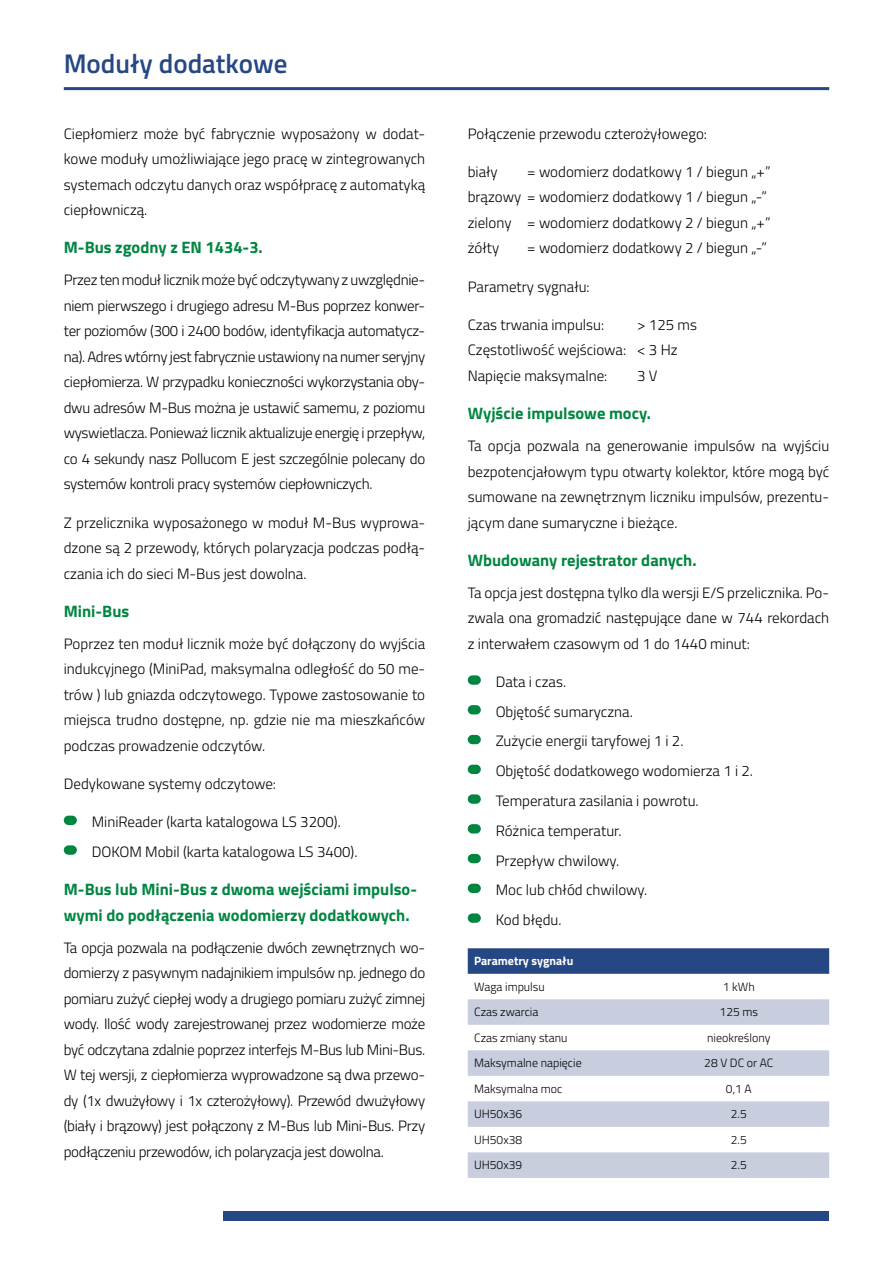
<style>
.page{position:relative;width:893px;height:1263px;background:#fff}
.page>*{position:absolute;margin:0;border:0;box-sizing:border-box;transform-origin:0 0}
.tytuł{font:600 27px "Titillium Web";color:#254783}
.tytuł_bold{font:700 16.5px/25.5px "Titillium Web";color:#008641}
.treść{font:300 15px/25.5px "Titillium Web";color:#000;text-align:justify}
.bullet{font:300 15px "Titillium Web";color:#000}
.TAB_parametr_tytuł{font:300 12px "Titillium Web";color:#000}
.TAB_parametr_tytuł-2{font:700 12px "Titillium Web";color:#fff}
</style>
<div class="page">
<div style="left:223px;top:1211px;width:606px;height:9px;background:#254783"></div>
<div style="left:64px;top:816px;width:13px;height:9px;background:#008641;border-radius:4px"></div>
<div style="left:64px;top:845px;width:13px;height:10px;background:#008641;border-radius:4px"></div>
<hr style="left:64px;top:87px;width:765px;height:3px;background:#254783">
<svg style="left:468px;top:948px;width:361px;height:26px;background:#284a85"></svg>
<svg style="left:468px;top:999px;width:361px;height:179px;fill:#c8cede"></svg>
<div style="left:468px;top:675px;width:13px;height:10px;background:#008641;border-radius:4px"></div>
<div style="left:468px;top:705px;width:13px;height:9px;background:#008641;border-radius:4px"></div>
<div style="left:468px;top:735px;width:13px;height:9px;background:#008641;border-radius:4px"></div>
<div style="left:468px;top:765px;width:13px;height:9px;background:#008641;border-radius:4px"></div>
<div style="left:468px;top:794px;width:13px;height:10px;background:#008641;border-radius:4px"></div>
<div style="left:468px;top:824px;width:13px;height:9px;background:#008641;border-radius:4px"></div>
<div style="left:468px;top:854px;width:13px;height:9px;background:#008641;border-radius:4px"></div>
<div style="left:468px;top:884px;width:13px;height:9px;background:#008641;border-radius:4px"></div>
<div style="left:468px;top:913px;width:13px;height:10px;background:#008641;border-radius:4px"></div>
<p class="tytuł" style="left:64px;top:43px;width:225px">Moduły dodatkowe</p>
<p class="treść" style="left:64px;top:120px;width:363px">Ciepłomierz może być fabrycznie wyposażony w dodat&shy;kowe moduły umożliwiające jego pracę w zintegrowanych systemach odczytu danych oraz współpracę z automatyką ciepłowniczą.</p>
<p class="tytuł_bold" style="left:64px;top:234px;width:201px">M-Bus zgodny z EN 1434-3.</p>
<p class="treść" style="left:64px;top:267px;width:363px">Przez ten moduł licznik może być odczytywany z uwzględnie&shy;niem pierwszego i drugiego adresu M-Bus poprzez konwer&shy;ter poziomów (300 i 2400 bodów, identyfikacja automatycz&shy;na). Adres wtórny jest fabrycznie ustawiony na numer seryjny ciepłomierza. W przypadku konieczności wykorzystania oby&shy;dwu adresów M-Bus można je ustawić samemu, z poziomu wyswietlacza. Ponieważ licznik aktualizuje energię i przepływ, co 4 sekundy nasz Pollucom E jest szczególnie polecany do systemów kontroli pracy systemów ciepłowniczych.</p>
<p class="treść" style="left:64px;top:509px;width:363px">Z przelicznika wyposażonego w moduł M-Bus wyprowa&shy;dzone są 2 przewody, których polaryzacja podczas podłą&shy;czania ich do sieci M-Bus jest dowolna.</p>
<p class="tytuł_bold" style="left:64px;top:597px;width:67px">Mini-Bus</p>
<p class="treść" style="left:64px;top:630px;width:363px">Poprzez ten moduł licznik może być dołączony do wyjścia indukcyjnego (MiniPad, maksymalna odległość do 50 me&shy;trów ) lub gniazda odczytowego. Typowe zastosowanie to miejsca trudno dostępne, np. gdzie nie ma mieszkańców podczas prowadzenie odczytów.</p>
<p class="treść" style="left:64px;top:770px;width:214px">Dedykowane systemy odczytowe:</p>
<p class="bullet" style="left:92px;top:811px;width:251px">MiniReader (karta katalogowa LS 3200).</p>
<p class="bullet" style="left:92px;top:841px;width:267px">DOKOM Mobil (karta katalogowa LS 3400).</p>
<p class="tytuł_bold" style="left:64px;top:876px;width:355px">M-Bus lub Mini-Bus z dwoma wejściami impulso&shy;wymi do podłączenia wodomierzy dodatkowych.</p>
<p class="treść" style="left:64px;top:934px;width:363px">Ta opcja pozwala na podłączenie dwóch zewnętrznych wo&shy;domierzy z pasywnym nadajnikiem impulsów np. jednego do pomiaru zużyć ciepłej wody a drugiego pomiaru zużyć zimnej wody. Ilość wody zarejestrowanej przez wodomierze może być odczytana zdalnie poprzez interfejs M-Bus lub Mini-Bus.<br>W tej wersji, z ciepłomierza wyprowadzone są dwa przewo&shy;dy (1x dwużyłowy i 1x czterożyłowy). Przewód dwużyłowy (biały i brązowy) jest połączony z M-Bus lub Mini-Bus. Przy podłączeniu przewodów, ich polaryzacja jest dowolna.</p>
<p class="treść" style="left:468px;top:120px;width:241px">Połączenie przewodu czterożyłowego:</p>
<p class="treść" style="left:468px;top:158px;width:31px">biały</p>
<p class="treść" style="left:468px;top:158px;width:304px;text-align:left;text-indent:60px">= wodomierz dodatkowy 1 / biegun „+” brązowy = wodomierz dodatkowy 1 / biegun „-” zielony = wodomierz dodatkowy 2 / biegun „+” żółty</p>
<p class="treść" style="left:527px;top:235px;width:241px">= wodomierz dodatkowy 2 / biegun „-”</p>
<p class="treść" style="left:468px;top:273px;width:123px">Parametry sygnału:</p>
<p class="treść" style="left:468px;top:311px;width:138px">Czas trwania impulsu:</p>
<p class="treść" style="left:468px;top:311px;width:231px;text-align:left;text-indent:170px">&gt; 125 ms<br>Częstotliwość wejściowa: &lt; 3 Hz<br>Napięcie maksymalne:</p>
<p class="treść" style="left:637px;top:362px;width:22px">3 V</p>
<p class="tytuł_bold" style="left:468px;top:400px;width:185px">Wyjście impulsowe mocy.</p>
<p class="treść" style="left:468px;top:432px;width:363px">Ta opcja pozwala na generowanie impulsów na wyjściu bezpotencjałowym typu otwarty kolektor, które mogą być sumowane na zewnętrznym liczniku impulsów, prezentu&shy;jącym dane sumaryczne i bieżące.</p>
<p class="tytuł_bold" style="left:468px;top:546px;width:230px">Wbudowany rejestrator danych.</p>
<p class="treść" style="left:468px;top:579px;width:363px">Ta opcja jest dostępna tylko dla wersji E/S przelicznika. Po&shy;zwala ona gromadzić następujące dane w 744 rekordach z interwałem czasowym od 1 do 1440 minut:</p>
<p class="bullet" style="left:496px;top:671px;width:72px">Data i czas.</p>
<p class="bullet" style="left:496px;top:701px;width:139px">Objętość sumaryczna.</p>
<p class="bullet" style="left:496px;top:730px;width:189px">Zużycie energii taryfowej 1 i 2.</p>
<p class="bullet" style="left:496px;top:760px;width:259px">Objętość dodatkowego wodomierza 1 i 2.</p>
<p class="bullet" style="left:496px;top:790px;width:204px">Temperatura zasilania i powrotu.</p>
<p class="bullet" style="left:496px;top:820px;width:127px">Różnica temperatur.</p>
<p class="bullet" style="left:496px;top:849px;width:125px">Przepływ chwilowy.</p>
<p class="bullet" style="left:496px;top:879px;width:153px">Moc lub chłód chwilowy.</p>
<p class="bullet" style="left:496px;top:909px;width:67px">Kod błędu.</p>
<p class="TAB_parametr_tytuł-2" style="left:474px;top:952px;width:101px">Parametry sygnału</p>
<p class="TAB_parametr_tytuł" style="left:474px;top:978px;width:72px">Waga impulsu</p>
<p class="TAB_parametr_tytuł" style="left:723px;top:978px;width:33px">1 kWh</p>
<p class="TAB_parametr_tytuł" style="left:474px;top:1003px;width:66px">Czas zwarcia</p>
<p class="TAB_parametr_tytuł" style="left:720px;top:1003px;width:40px">125 ms</p>
<p class="TAB_parametr_tytuł" style="left:474px;top:1029px;width:95px">Czas zmiany stanu</p>
<p class="TAB_parametr_tytuł" style="left:707px;top:1029px;width:65px">nieokreślony</p>
<p class="TAB_parametr_tytuł" style="left:474px;top:1054px;width:109px">Maksymalne napięcie</p>
<p class="TAB_parametr_tytuł" style="left:704px;top:1054px;width:71px">28 V DC or AC</p>
<p class="TAB_parametr_tytuł" style="left:474px;top:1080px;width:90px">Maksymalna moc</p>
<p class="TAB_parametr_tytuł" style="left:726px;top:1080px;width:27px">0,1 A</p>
<p class="TAB_parametr_tytuł" style="left:474px;top:1105px;width:50px">UH50x36</p>
<p class="TAB_parametr_tytuł" style="left:731px;top:1105px;width:17px">2.5</p>
<p class="TAB_parametr_tytuł" style="left:474px;top:1131px;width:50px">UH50x38</p>
<p class="TAB_parametr_tytuł" style="left:731px;top:1131px;width:17px">2.5</p>
<p class="TAB_parametr_tytuł" style="left:474px;top:1156px;width:50px">UH50x39</p>
<p class="TAB_parametr_tytuł" style="left:731px;top:1156px;width:17px">2.5</p>
</div>
